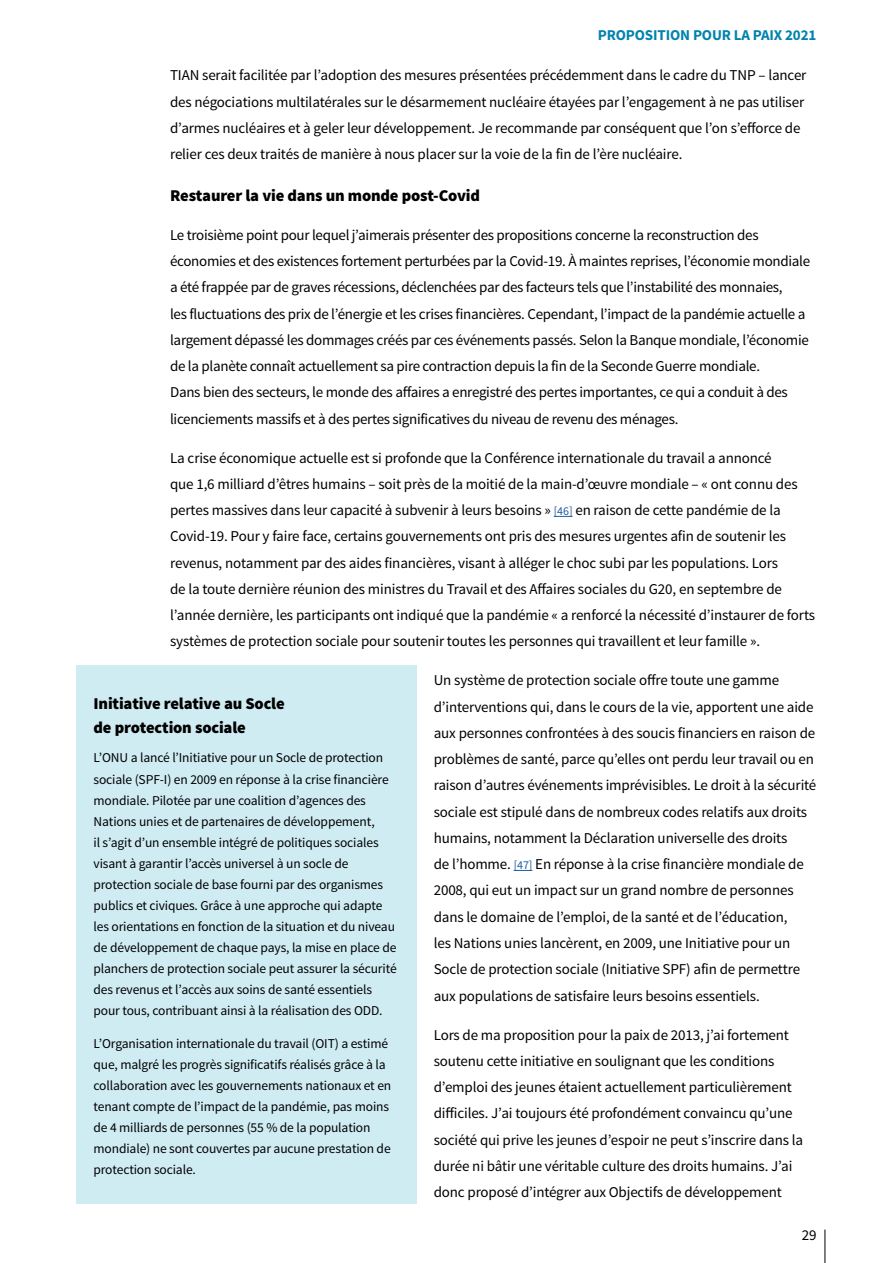
<style>
.page{position:relative;width:893px;height:1263px;background:#fff}
.page>*{position:absolute;margin:0;border:0;box-sizing:border-box;transform-origin:0 0}
.t1{font:900 16.5px/24px "Source Sans Pro";letter-spacing:-.01em;color:#000}
.t2{font:15px/26.2px "Source Sans Pro";letter-spacing:-.01em;color:#000}
.t3{font:700 15px "Source Sans Pro";letter-spacing:-.01em;color:#0083ad}
.t4{font:13.5px/21px "Source Sans Pro";letter-spacing:-.01em;color:#000}
.t5{font:12px "Source Sans Pro";color:#205d9e}
.s1{font-size:15px;color:#000}
</style>
<div class="page">
<hr style="left:825px;top:1229px;width:1px;height:34px;background:#000">
<svg style="left:554px;top:516px;width:18px;height:1px"></svg>
<svg style="left:514px;top:870px;width:18px;height:1px"></svg>
<div style="left:77px;top:665px;width:340px;height:539px;background:#d0ecf3"></div>
<p class="t3" style="left:598px;top:25px;width:220px">PROPOSITION POUR LA PAIX 2021</p>
<p class="t2" style="left:170px;top:63px;width:638px">TIAN serait facilitée par ’l adoption des mesures présentées précédemment dans le cadre du TNP – lancer des négociations multilatérales sur le désarmement nucléaire étayées par ’l engagement à ne pas utiliser ’d armes nucléaires et à geler leur développement. Je recommande par conséquent que ’l on ’s efforce de relier ces deux traités de manière à nous placer sur la voie de la fin de ’l ère nucléaire.</p>
<p class="t1" style="left:170px;top:184px;width:311px">Restaurer la vie dans un monde post-Covid</p>
<p class="t2" style="left:170px;top:222px;width:642px">Le troisième point pour lequel ’j aimerais présenter des propositions concerne la reconstruction des économies et des existences fortement perturbées par la Covid-19. À maintes reprises ’l, économie mondiale a été frappée par de graves récessions, déclenchées par des facteurs tels que ’l instabilité des monnaies,<br>les fluctuations des prix de ’l énergie et les crises financières. Cependant ’l, impact de la pandémie actuelle a largement dépassé les dommages créés par ces événements passés. Selon la Banque mondiale ’l, économie de la planète connaît actuellement sa pire contraction depuis la fin de la Seconde Guerre mondiale.<br>Dans bien des secteurs le, monde des affaires a enregistré des pertes importantes ce, qui a conduit à des licenciements massifs et à des pertes significatives du niveau de revenu des ménages.</p>
<p class="t2" style="left:170px;top:445px;width:603px">La crise économique actuelle est si profonde que la Conférence internationale du travail a annoncé</p>
<p class="t2" style="left:170px;top:471px;width:629px">que 1,6 milliard ’d êtres humains – soit près de la moitié de la main ’d- œuvre mondiale – « ont connu des</p>
<p class="t2" style="left:575px;top:497px;width:207px">en raison de cette pandémie de la</p>
<p class="t2" style="left:170px;top:497px;width:647px">pertes massives dans leur capacité à subvenir à leurs besoins<br>Covid-19. Pour y faire face, certains gouvernements ont pris des mesures urgentes afin de soutenir les revenus, notamment par des aides financières, visant à alléger le choc subi par les populations. Lors<br>de la toute dernière réunion des ministres du Travail et des Affaires sociales du G20, en septembre de<br>’l année dernière, les participants ont indiqué que la pandémie « a renforcé la nécessité ’d instaurer de forts systèmes de protection sociale pour soutenir toutes les personnes qui travaillent et leur famille .«</p>
<p class="t2" style="left:434px;top:668px;width:347px">Un système de protection sociale offre toute une gamme</p>
<p class="t2" style="left:434px;top:694px;width:381px">’d interventions qui, dans le cours de la vie, apportent une aide</p>
<p class="t2" style="left:434px;top:720px;width:383px">aux personnes confrontées à des soucis financiers en raison de</p>
<p class="t2" style="left:434px;top:746px;width:382px">problèmes de santé, parce qu’elles ont perdu leur travail ou en</p>
<p class="t2" style="left:434px;top:773px;width:384px">raison ’d autres événements imprévisibles. Le droit laà sécurité</p>
<p class="t2" style="left:434px;top:799px;width:375px">sociale est stipulé dans de nombreux codes relatifs aux droits</p>
<p class="t2" style="left:434px;top:825px;width:355px">humains, notamment la Déclaration universelle des droits</p>
<p class="t2" style="left:535px;top:851px;width:270px">En réponse laà crise financière mondiale de</p>
<p class="t5" style="left:545px;top:504px;width:29px">[<span class="s1">»</span> 46]</p>
<p class="t1" style="left:94px;top:692px;width:193px">Initiative relative au Socle de protection sociale</p>
<p class="t4" style="left:94px;top:748px;width:305px">’L ONU a lancé ’l Initiative pour un Socle de protection sociale (SPF ) I- en 2009 en réponse laà crise financière mondiale. Pilotée par une coalition ’d agences des Nations unies et de partenaires de développement,<br>’si l agit ’d un ensemble intégré de politiques sociales visant à garantir ’l accès universel à un socle de protection sociale de base fourni par des organismes publics et civiques. Grâce à une approche qui adapte les orientations en fonction de la situation et du niveau de développement de chaque pays la, mise en place de planchers de protection sociale peut assurer la sécurité des revenus et ’l accès aux soins de santé essentiels pour tous, contribuant ainsi laà réalisation des ODD.</p>
<p class="t4" style="left:94px;top:1033px;width:299px">’L Organisation internationale du travail (OIT a) estimé que, malgré les progrès significatifs réalisés grâce laà collaboration avec les gouvernements nationaux et en tenant compte de ’l impact de la pandémie, pas moins de 4 milliards de personnes (55 % de la population mondiale) ne sont couvertes par aucune prestation de protection sociale.</p>
<p class="t2" style="left:434px;top:851px;width:368px">de ’l homme<br>2008, qui eut un impact sur un grand nombre de personnes dans le domaine de ’l emploi, de la santé et de ’l éducation, les Nations unies lancèrent, en 2009, une Initiative pour un Socle de protection sociale (Initiative SPF) afin de permettre aux populations de satisfaire leurs besoins essentiels.</p>
<p class="t2" style="left:434px;top:1022px;width:371px">Lors de ma proposition pour la paix de 2013, ’j ai fortement soutenu cette initiative en soulignant que les conditions<br>’d emploi des jeunes étaient actuellement particulièrement difficiles ’J. ai toujours été profondément convaincu qu’une société qui prive les jeunes ’d espoir ne peut ’s inscrire dans la durée ni bâtir une véritable culture des droits humains ’J. a i donc proposé ’d intégrer aux Objectifs de développement</p>
<p class="t5" style="left:507px;top:858px;width:27px">[<span class="s1">.</span> 47]</p>
<p class="t2" style="left:802px;top:1222px;width:16px">29</p>
</div>
